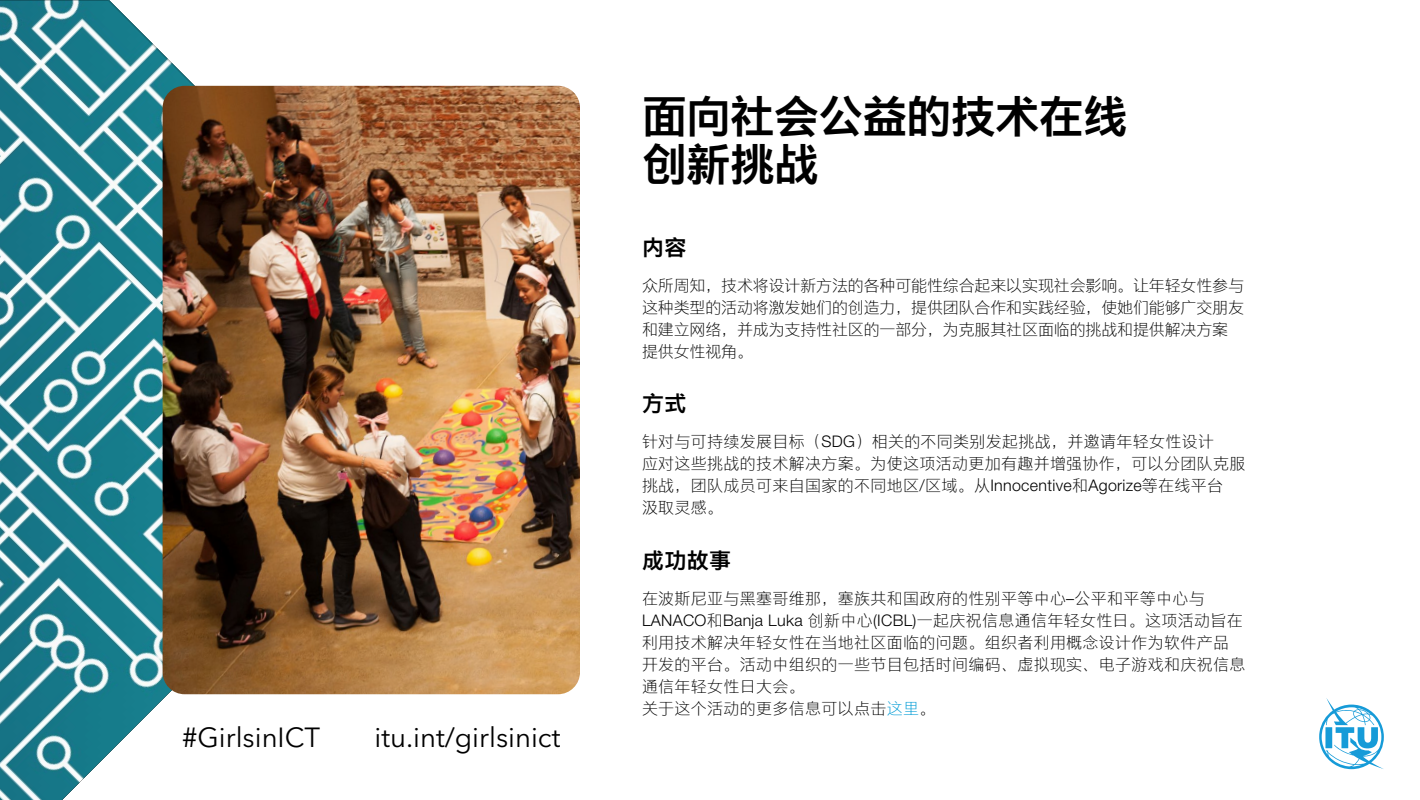
<style>
.page{position:relative;width:1420px;height:800px;background:#fff}
.page>*{position:absolute;margin:0;border:0;box-sizing:border-box;transform-origin:0 0}
.Titre_1{font:45px/48px "M Ying Hei PRC W7";letter-spacing:-.02em;color:#000}
.t1{font:27.5px "Avenir Next LT Pro";color:#000}
.Titre_2{font:22px "M Ying Hei PRC W7";letter-spacing:.02em;color:#000}
.Texte{font:16px/22px "M Ying Hei PRC W3";letter-spacing:.02em;color:#000}
.Texte-2{font:16px/22px "M Ying Hei PRC W3";letter-spacing:-.01em;color:#000}
.s1{color:#009cd6}
</style>
<div class="page">
<svg style="left:0;top:0;width:485px;height:800px"></svg>
<svg style="left:1319px;top:698px;width:65px;height:71px"></svg>
<img style="left:163px;top:86px;width:417px;height:608px">
<p class="t1" style="left:182px;top:721px;width:139px">#GirlsinICT</p>
<p class="t1" style="left:374px;top:721px;width:187px">itu.int/girlsinict</p>
<h1 class="Titre_1" style="left:642px;top:92px;width:487px">面向社会公益的技术在线创新挑战</h1>
<h2 class="Titre_2" style="left:642px;top:233px;width:46px">内容</h2>
<p class="Texte-2" style="left:642px;top:274px;width:604px">众所周知，技术将设计新方法的各种可能性综合起来以实现社会影响。让年轻女性参与这种类型的活动将激发她们的创造力，提供团队合作和实践经验，使她们能够广交朋友和建立网络，并成为支持性社区的一部分，为克服其社区面临的挑战和提供解决方案提供女性视角。</p>
<h2 class="Titre_2" style="left:642px;top:390px;width:46px">方式</h2>
<p class="Texte" style="left:642px;top:431px;width:605px">针对与可持续发展目标（SDG）相关的不同类别发起挑战，并邀请年轻女性设计<br>应对这些挑战的技术解决方案。为使这项活动更加有趣并增强协作，可以分团队克服挑战，团队成员可来自国家的不同地区/区域。从Innocentive和Agorize等在线平台<br>汲取灵感。</p>
<h2 class="Titre_2" style="left:642px;top:546px;width:91px">成功故事</h2>
<p class="Texte" style="left:642px;top:587px;width:605px">在波斯尼亚与黑塞哥维那，塞族共和国政府的性别平等中心–公平和平等中心与LANACO和Banja Luka 创新中心(ICBL)一起庆祝信息通信年轻女性日。这项活动旨在利用技术解决年轻女性在当地社区面临的问题。组织者利用概念设计作为软件产品开发的平台。活动中组织的一些节目包括时间编码、虚拟现实、电子游戏和庆祝信息通信年轻女性日大会。</p>
<p class="Texte" style="left:642px;top:697px;width:295px">关于这个活动的更多信息可以点击<span class="s1">这里</span>。</p>
</div>
